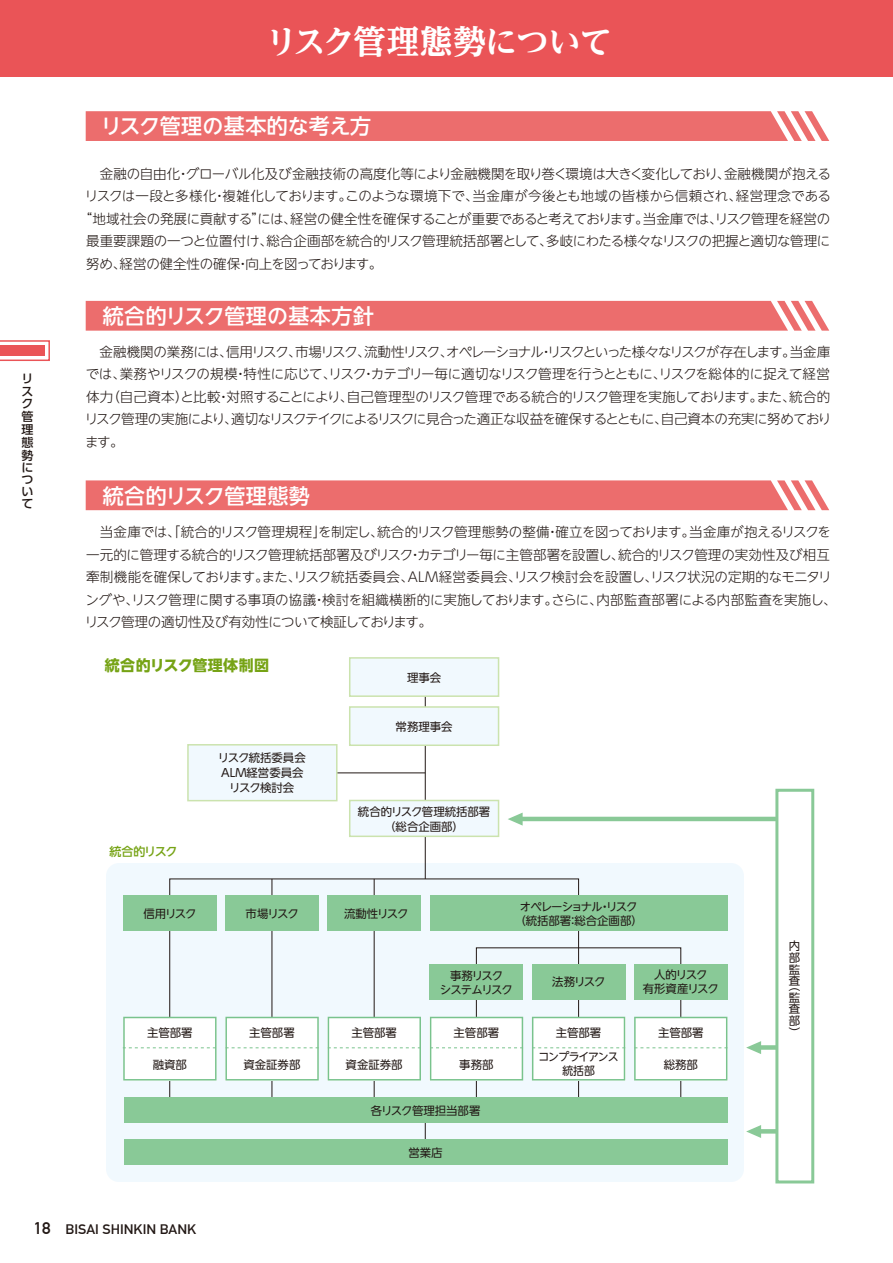
<style>
.page{position:relative;width:893px;height:1263px;background:#fff}
.page>*{position:absolute;margin:0;border:0;box-sizing:border-box;transform-origin:0 0}
.t1{font:700 expanded 33px "UD Reimin Pro";letter-spacing:-.045em;color:#fff}
.t2{font:500 21px "UD Shin Go NT Pro";letter-spacing:.015em;color:#fff}
.t3{font:700 15px "UD Shin Go NT Pro";letter-spacing:.025em;color:#76a315}
.t4{font:300 13.5px/22.5px "UD Shin Go NT Pro";letter-spacing:-.025em;color:#221815;text-align:justify}
.t5{font:300 13.5px "UD Shin Go NT Pro";color:#221815}
.t6{font:700 13.5px "DIN Alternate";color:#221815;scale:1.07 1}
.t7{font:500 12px/12.5px "UD Shin Go Pro";color:#221815}
.t8{font:500 12px "UD Shin Go NT Pro";letter-spacing:-.085em;color:#76a315}
.t9{font:11.4px/11.6px "UD Shin Go NT Pro";color:#221815;text-align:justify}
.t10{font:11.4px/13.5px "UD Shin Go NT Pro";letter-spacing:-.065em;color:#221815;text-align:center}
.t11{font:11.4px/13.5px "UD Shin Go NT Pro";letter-spacing:-.095em;color:#221815;text-align:center}
.t12{font:11.4px/13.5px "UD Shin Go NT Pro";letter-spacing:-.08em;color:#221815;text-align:center;scale:.95 1}
.s1{font-size:16.5px}
</style>
<div class="page">
<svg style="left:86px;top:111px;width:743px;height:30px;background:#ec7373"></svg>
<svg style="left:86px;top:301px;width:743px;height:30px;background:#ec7373"></svg>
<svg style="left:86px;top:480px;width:743px;height:30px;background:#ec7474"></svg>
<hr style="left:324px;top:772px;width:101px;height:1px;background:#221815">
<div style="left:106px;top:863px;width:638px;height:319px;background:#f1f9fe;border-radius:13px"></div>
<hr style="left:271px;top:879px;width:1px;height:226px;background:#221815">
<hr style="left:374px;top:879px;width:1px;height:226px;background:#221815">
<hr style="left:425px;top:1113px;width:1px;height:32px;background:#221815">
<hr style="left:425px;top:677px;width:1px;height:202px;background:#221815">
<div style="left:349px;top:706px;width:150px;height:40px;background:#f1f9fe;border:2px solid #cbe3ae"></div>
<div style="left:349px;top:800px;width:150px;height:37px;background:#f1f9fe;border:2px solid #cbe3ae"></div>
<div style="left:349px;top:657px;width:150px;height:40px;background:#f1f9fe;border:2px solid #cbe3ae"></div>
<div style="left:124px;top:1139px;width:603px;height:25px;background:#89c997"></div>
<div style="left:775px;top:789px;width:39px;height:394px;border:3px solid #89c997"></div>
<div style="left:225px;top:895px;width:94px;height:36px;background:#89c997"></div>
<div style="left:327px;top:895px;width:94px;height:36px;background:#89c997"></div>
<div style="left:187px;top:744px;width:151px;height:57px;background:#f1f9fe;border:2px solid #cbe3ae"></div>
<svg style="left:225px;top:1017px;width:94px;height:63px"></svg>
<svg style="left:328px;top:1017px;width:93px;height:63px"></svg>
<svg style="left:508px;top:812px;width:15px;height:13px"></svg>
<hr style="left:515px;top:817px;width:262px;height:4px;background:#89c997">
<svg style="left:746px;top:1041px;width:15px;height:13px"></svg>
<div style="left:754px;top:1045px;width:23px;height:5px;background:#89c997"></div>
<svg style="left:746px;top:1125px;width:15px;height:13px"></svg>
<hr style="left:754px;top:1129px;width:23px;height:4px;background:#89c997">
<div style="left:430px;top:895px;width:297px;height:36px;background:#89c997"></div>
<svg style="left:430px;top:947px;width:297px;height:150px"></svg>
<div style="left:430px;top:964px;width:93px;height:36px;background:#89c997"></div>
<div style="left:634px;top:964px;width:93px;height:36px;background:#89c997"></div>
<div style="left:124px;top:1097px;width:603px;height:25px;background:#89c997"></div>
<div style="left:123px;top:895px;width:93px;height:36px;background:#89c997"></div>
<svg style="left:123px;top:1017px;width:94px;height:63px"></svg>
<div style="left:0;top:0;width:893px;height:76px;background:#ea5457"></div>
<svg style="left:0;top:340px;width:50px;height:21px"></svg>
<div style="left:0;top:345px;width:45px;height:11px;background:#ea5457"></div>
<p class="t1" style="left:265px;top:15px;width:349px">リスク管理態勢について</p>
<p class="t2" style="left:101px;top:109px;width:272px">リスク管理の基本的な考え方</p>
<p class="t4" style="left:86px;top:162px;width:746px">　金融の自由化・グローバル化及び金融技術の高度化等により金融機関を取り巻く環境は大きく変化しており、金融機関が抱える</p>
<p class="t5" style="left:85px;top:185px;width:748px">リスクは一段と多様化・複雑化しております。このような環境下で、当金庫が今後とも地域の皆様から信頼され、経営理念である</p>
<p class="t4" style="left:79px;top:207px;width:753px">“地域社会の発展に貢献する”には、経営の健全性を確保することが重要であると考えております。当金庫では、リスク管理を経営の</p>
<p class="t4" style="left:86px;top:229px;width:746px">最重要課題の一つと位置付け、総合企画部を統合的リスク管理統括部署として、多岐にわたる様々なリスクの把握と適切な管理に</p>
<p class="t4" style="left:86px;top:252px;width:298px">努め、経営の健全性の確保・向上を図っております。</p>
<p class="t7" style="left:21px;top:372px;width:13px">リスク管理態勢について</p>
<p class="t2" style="left:103px;top:299px;width:273px">統合的リスク管理の基本方針</p>
<p class="t4" style="left:85px;top:340px;width:748px">　金融機関の業務には、信用リスク、市場リスク、流動性リスク、オペレーショナル・リスクといった様々なリスクが存在します。当金庫では、業務やリスクの規模・特性に応じて、リスク・カテゴリー毎に適切なリスク管理を行うとともに、リスクを総体的に捉えて経営体力（自己資本）と比較・対照することにより、自己管理型のリスク管理である統合的リスク管理を実施しております。また、統合的リスク管理の実施により、適切なリスクテイクによるリスクに見合った適正な収益を確保するとともに、自己資本の充実に努めております。</p>
<p class="t2" style="left:103px;top:478px;width:209px">統合的リスク管理態勢</p>
<p class="t4" style="left:85px;top:520px;width:753px;text-align:left;text-indent:15px">当金庫では、「統合的リスク管理規程」を制定し、統合的リスク管理態勢の整備・確立を図っております。当金庫が抱えるリスクを一元的に管理する統合的リスク管理統括部署及びリスク・カテゴリー毎に主管部署を設置し、統合的リスク管理の実効性及び相互牽制機能を確保しております。また、リスク統括委員会、ALM経営委員会、リスク検討会を設置し、リスク状況の定期的なモニタリングや、リスク管理に関する事項の協議・検討を組織横断的に実施しております。さらに、内部監査部署による内部監査を実施し、リスク管理の適切性及び有効性について検証しております。</p>
<p class="t3" style="left:105px;top:653px;width:166px">統合的リスク管理体制図</p>
<p class="t9" style="left:407px;top:672px;width:36px">理事会</p>
<p class="t8" style="left:109px;top:842px;width:70px">統合的リスク</p>
<p class="t9" style="left:143px;top:907px;width:55px">信用リスク</p>
<p class="t9" style="left:147px;top:1026px;width:47px">主管部署</p>
<p class="t9" style="left:153px;top:1059px;width:36px">融資部</p>
<p class="t9" style="left:218px;top:750px;width:89px;line-height:15px;text-align:center">リスク統括委員会<br>ALM経営委員会リスク検討会</p>
<p class="t9" style="left:396px;top:720px;width:58px">常務理事会</p>
<p class="t9" style="left:358px;top:803px;width:134px;line-height:15px;text-align:center">統合的リスク管理統括部署（総合企画部）</p>
<p class="t9" style="left:246px;top:907px;width:55px">市場リスク</p>
<p class="t9" style="left:344px;top:907px;width:66px">流動性リスク</p>
<p class="t10" style="left:514px;top:900px;width:130px">オペレーショナル・リスク（統括部署：総合企画部）</p>
<p class="t9" style="left:249px;top:1026px;width:47px">主管部署</p>
<p class="t9" style="left:243px;top:1059px;width:58px">資金証券部</p>
<p class="t9" style="left:351px;top:1026px;width:47px">主管部署</p>
<p class="t9" style="left:346px;top:1059px;width:59px">資金証券部</p>
<p class="t11" style="left:440px;top:969px;width:75px">事務リスク<br>システムリスク</p>
<p class="t11" style="left:643px;top:968px;width:78px">人的リスク<br>有形資産リスク</p>
<p class="t9" style="left:552px;top:976px;width:55px">法務リスク</p>
<p class="t9" style="left:454px;top:1026px;width:47px">主管部署</p>
<p class="t9" style="left:459px;top:1059px;width:36px">事務部</p>
<p class="t9" style="left:556px;top:1026px;width:47px">主管部署</p>
<p class="t9" style="left:658px;top:1026px;width:47px">主管部署</p>
<p class="t9" style="left:664px;top:1059px;width:36px">総務部</p>
<p class="t12" style="left:538px;top:1050px;width:86px">コンプライアンス統括部</p>
<p class="t9" style="left:371px;top:1104px;width:111px">各リスク管理担当部署</p>
<p class="t9" style="left:408px;top:1146px;width:36px">営業店</p>
<p class="t9" style="left:789px;top:940px;width:13px">内部監査</p>
<p class="t9" style="left:789px;top:980px;width:13px">（監査部）</p>
<p class="t6" style="left:34px;top:1219px;width:153px"><span class="s1">18</span> BISAI SHINKIN BANK</p>
</div>
